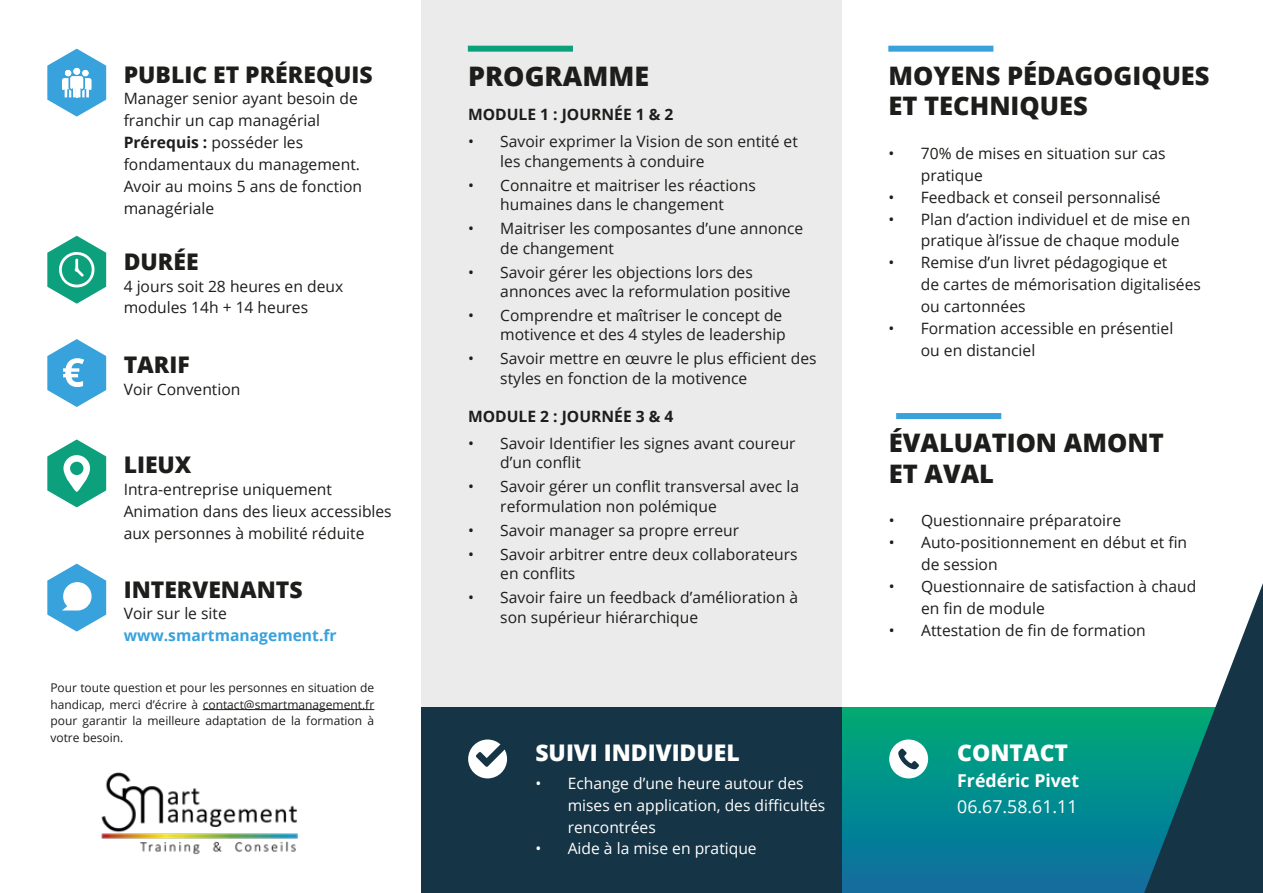
<style>
.page{position:relative;width:1263px;height:893px;background:#fff}
.page>*{position:absolute;margin:0;border:0;box-sizing:border-box;transform-origin:0 0}
.t1{font:800 26.85px "Open Sans";color:#1d1d1b}
.t2{font:800 25.5px/30.6px "Open Sans";color:#1d1d1b}
.t3{font:800 22.95px "Open Sans";color:#1d1d1b}
.t4{font:800 22.95px "Open Sans";color:#fff}
.t5{font:17.7px "Open Sans";color:#fff}
.t6{font:700 17.7px "Open Sans";color:#fff}
.t7{font:15.6px/21.9px "Open Sans";color:#1d1d1b}
.t8{font:15.6px/21.9px "Open Sans";color:#fff}
.t9{font:700 15.6px "Open Sans";color:#1d1d1b}
.t10{font:700 15.6px "Open Sans";color:#38a2dc}
.t11{font:12px/16.5px "Open Sans";color:#1d1d1b;text-align:justify}
.s1{font-weight:700}
</style>
<div class="page">
<div style="left:421px;top:0;width:421px;height:768px;background:#ebebeb"></div>
<div style="left:468px;top:46px;width:105px;height:6px;background:#0ca07c"></div>
<div style="left:888px;top:46px;width:105px;height:6px;background:#3aa2db"></div>
<div style="left:896px;top:413px;width:105px;height:6px;background:#3aa2db"></div>
<div style="left:421px;top:707px;width:499px;height:186px;background:#153445"></div>
<div style="left:468px;top:739px;width:39px;height:39px;background:#fff;border-radius:50%"></div>
<svg style="left:476px;top:744px;width:29px;height:23px"></svg>
<div style="left:842px;top:707px;width:421px;height:186px;background:linear-gradient(to bottom,#00ac76,#0c6ca3)"></div>
<div style="left:889px;top:739px;width:39px;height:39px;background:#fff;border-radius:50%"></div>
<svg style="left:898px;top:748px;width:21px;height:21px"></svg>
<svg style="left:47px;top:49px;width:59px;height:68px"></svg>
<div style="left:82px;top:70px;width:7px;height:6px;background:#fff;border-radius:50%"></div>
<svg style="left:47px;top:236px;width:59px;height:68px"></svg>
<svg style="left:47px;top:339px;width:59px;height:68px"></svg>
<svg style="left:47px;top:564px;width:59px;height:68px"></svg>
<svg style="left:47px;top:439px;width:59px;height:68px"></svg>
<svg style="left:1139px;top:583px;width:124px;height:310px"></svg>
<img style="left:101px;top:772px;width:197px;height:83px">
<hr style="left:203px;top:709px;width:171px;height:1px;background:#1d1d1b">
<h3 class="t3" style="left:124px;top:57px;width:251px">PUBLIC ET PRÉREQUIS</h3>
<p class="t7" style="left:124px;top:87px;width:240px">Manager senior ayant besoin de franchir un cap managérial<br><span class="s1">Prérequis :</span> posséder les fondamentaux du management.<br>Avoir au moins 5 ans de fonction managériale</p>
<h3 class="t3" style="left:124px;top:244px;width:76px">DURÉE</h3>
<p class="t7" style="left:124px;top:275px;width:221px">4 jours soit 28 heures en deux modules 14h + 14 heures</p>
<h3 class="t3" style="left:124px;top:347px;width:68px">TARIF</h3>
<p class="t7" style="left:124px;top:378px;width:118px">Voir Convention</p>
<h3 class="t3" style="left:124px;top:448px;width:69px">LIEUX</h3>
<p class="t7" style="left:124px;top:478px;width:270px">Intra-entreprise uniquement<br>Animation dans des lieux accessibles aux personnes à mobilité réduite</p>
<h3 class="t3" style="left:124px;top:572px;width:180px">INTERVENANTS</h3>
<p class="t7" style="left:124px;top:602px;width:105px">Voir sur le site</p>
<p class="t10" style="left:124px;top:625px;width:214px">www.smartmanagement.fr</p>
<p class="t11" style="left:50px;top:679px;width:325px">Pour toute question et pour les personnes en situation de handicap, merci d’écrire à contact@smartmanagement.fr pour garantir la meilleure adaptation de la formation à votre besoin.</p>
<h1 class="t1" style="left:468px;top:55px;width:183px">PROGRAMME</h1>
<p class="t9" style="left:468px;top:103px;width:207px">MODULE 1 : JOURNÉE 1 &amp; 2</p>
<p class="t7" style="left:500px;top:131px;width:299px;line-height:19.5px;text-indent:-32px">• Savoir exprimer la Vision de son entité et les changements à conduire</p>
<p class="t7" style="left:468px;top:175px;width:289px;line-height:19.5px;text-align:center">• Connaitre et maitriser les réactions humaines dans le changement</p>
<p class="t7" style="left:500px;top:218px;width:304px;line-height:19.5px;text-indent:-32px">• Maitriser les composantes d’une annonce de changement</p>
<p class="t7" style="left:500px;top:262px;width:292px;line-height:19.5px;text-indent:-32px">• Savoir gérer les objections lors des annonces avec la reformulation positive</p>
<p class="t7" style="left:468px;top:305px;width:319px;line-height:19.5px;text-align:right">• Comprendre et maîtriser le concept de motivence et des 4 styles de leadership</p>
<p class="t7" style="left:500px;top:349px;width:318px;line-height:19.5px;text-indent:-32px">• Savoir mettre en œuvre le plus efficient des styles en fonction de la motivence</p>
<p class="t9" style="left:468px;top:405px;width:207px">MODULE 2 : JOURNÉE 3 &amp; 4</p>
<p class="t7" style="left:500px;top:433px;width:297px;line-height:19.5px;text-indent:-32px">• Savoir Identifier les signes avant coureur d’un conflit</p>
<p class="t7" style="left:500px;top:476px;width:300px;line-height:19.5px;text-indent:-32px">• Savoir gérer un conflit transversal avec la reformulation non polémique</p>
<p class="t7" style="left:468px;top:518px;width:273px">• Savoir manager sa propre erreur</p>
<p class="t7" style="left:500px;top:544px;width:299px;line-height:19.5px;text-indent:-32px">• Savoir arbitrer entre deux collaborateurs en conflits</p>
<p class="t7" style="left:500px;top:587px;width:299px;line-height:19.5px;text-indent:-32px">• Savoir faire un feedback d’amélioration à son supérieur hiérarchique</p>
<h3 class="t4" style="left:535px;top:735px;width:206px">SUIVI INDIVIDUEL</h3>
<p class="t8" style="left:568px;top:772px;width:259px;text-indent:-32px">• Echange d’une heure autour des mises en application, des difficultés rencontrées</p>
<p class="t8" style="left:535px;top:837px;width:223px">• Aide à la mise en pratique</p>
<h2 class="t2" style="left:888px;top:59px;width:323px">MOYENS PÉDAGOGIQUES<br>ET TECHNIQUES</h2>
<p class="t7" style="left:921px;top:142px;width:246px;text-indent:-32px">• 70% de mises en situation sur cas pratique</p>
<p class="t7" style="left:888px;top:186px;width:274px">• Feedback et conseil personnalisé</p>
<p class="t7" style="left:921px;top:208px;width:271px;text-indent:-32px">• Plan d’action individuel et de mise en pratique àl’issue de chaque module</p>
<p class="t7" style="left:921px;top:251px;width:282px;text-indent:-32px">• Remise d’un livret pédagogique et<br>de cartes de mémorisation digitalisées ou cartonnées</p>
<p class="t7" style="left:921px;top:317px;width:254px;text-indent:-32px">• Formation accessible en présentiel ou en distanciel</p>
<h2 class="t2" style="left:889px;top:426px;width:276px">ÉVALUATION AMONT<br>ET AVAL</h2>
<p class="t7" style="left:889px;top:509px;width:234px">• Questionnaire préparatoire</p>
<p class="t7" style="left:921px;top:531px;width:268px;text-indent:-32px">• Auto-positionnement en début et fin de session</p>
<p class="t7" style="left:921px;top:575px;width:277px;text-indent:-32px">• Questionnaire de satisfaction à chaud en fin de module</p>
<p class="t7" style="left:889px;top:619px;width:258px">• Attestation de fin de formation</p>
<h3 class="t4" style="left:957px;top:735px;width:112px">CONTACT</h3>
<p class="t6" style="left:957px;top:768px;width:123px">Frédéric Pivet</p>
<p class="t5" style="left:957px;top:794px;width:122px">06.67.58.61.11</p>
</div>
